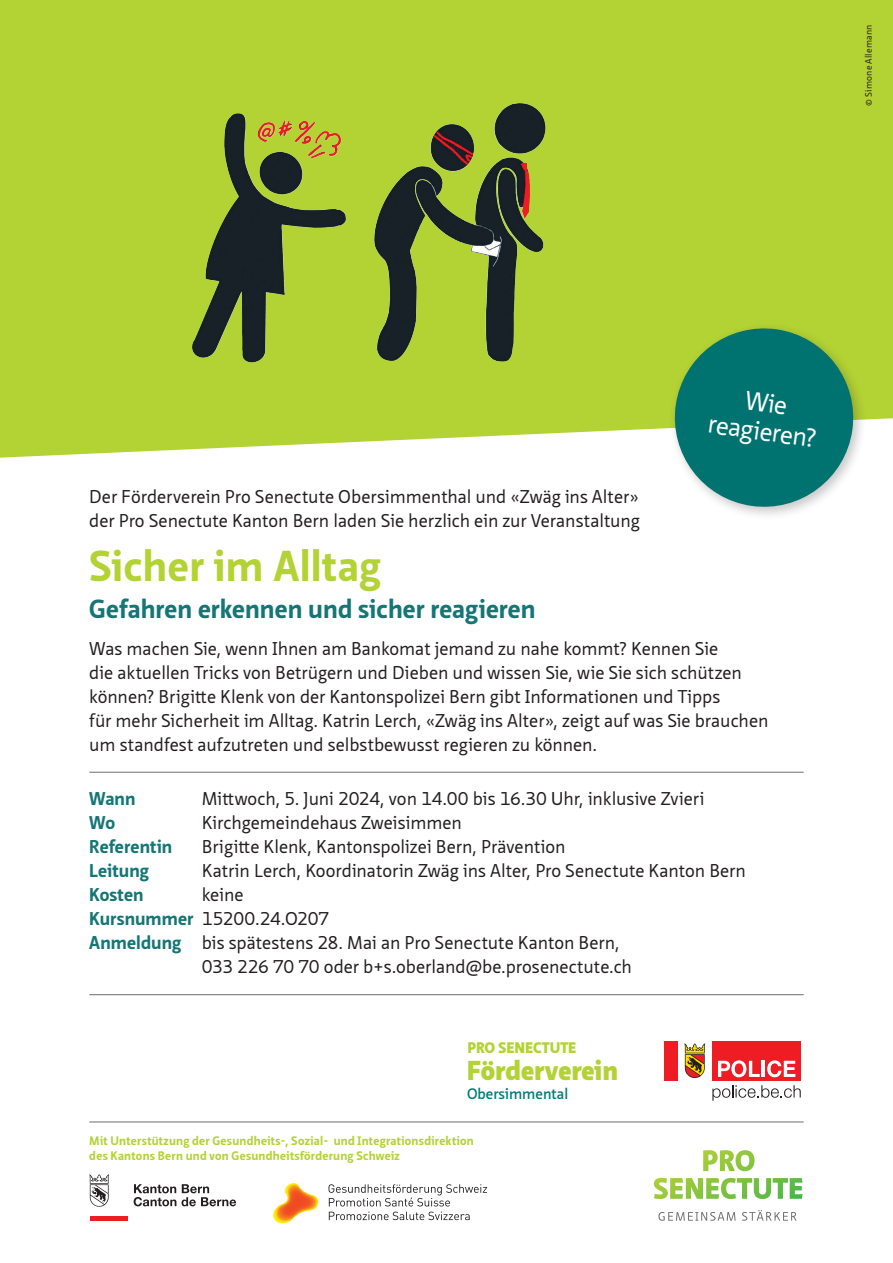
<style>
.page{position:relative;width:893px;height:1263px;background:#fff}
.page>*{position:absolute;margin:0;border:0;box-sizing:border-box;transform-origin:0 0}
.t1{font:700 42px "Neue Sans Pro";letter-spacing:.01em;color:#b3d234}
.t2{font:900 26.55px "Neue Sans Pro";color:#b3d234}
.t3{font:700 25.5px "Neue Sans Pro";letter-spacing:.005em;color:#157675}
.t4{font:25.5px/28.5px "Neue Sans Pro";color:#fff;text-align:center}
.t5{font:18px/24px "Neue Sans Pro";color:#231f20}
.t6{font:700 18px "Neue Sans Pro";letter-spacing:.005em;color:#157675}
.t7{font:600 14.85px "Neue Sans Pro";color:#007a78}
.t8{font:900 14.85px "Neue Sans Pro";color:#b3d234}
.t9{font:700 12px/15px "Neue Sans Pro";letter-spacing:.02em;color:#b3d234}
.t10{font:9px "Neue Sans Pro";letter-spacing:.025em;color:#231f20}
.s1{font-weight:700;color:#157675}
</style>
<div class="page">
<svg style="left:0;top:0;width:893px;height:458px;background:#a9c539"></svg>
<img style="left:494px;top:103px;width:52px;height:51px">
<div style="left:669px;top:322px;width:198px;height:199px;background:#231f20;opacity:.25"></div>
<svg style="left:669px;top:322px;width:190px;height:191px;background:#41957a"></svg>
<hr style="left:89px;top:772px;width:715px;height:1px;background:#6c6d70">
<hr style="left:89px;top:994px;width:715px;height:1px;background:#6c6d70">
<hr style="left:89px;top:1121px;width:715px;height:1px;background:#6c6d70">
<svg style="left:712px;top:1085px;width:89px;height:16px"></svg>
<div style="left:712px;top:1041px;width:89px;height:40px;background:#ee1d23"></div>
<svg style="left:718px;top:1060px;width:42px;height:17px"></svg>
<hr style="left:762px;top:1061px;width:3px;height:16px;background:#fff">
<svg style="left:767px;top:1060px;width:28px;height:17px"></svg>
<div style="left:664px;top:1041px;width:13px;height:40px;background:#ee1d23"></div>
<svg style="left:684px;top:1043px;width:21px;height:35px"></svg>
<svg style="left:134px;top:1184px;width:102px;height:22px"></svg>
<svg style="left:89px;top:1174px;width:20px;height:33px"></svg>
<hr style="left:90px;top:1216px;width:37px;height:4px;background:#ee1d23">
<img style="left:273px;top:1183px;width:46px;height:40px">
<svg style="left:328px;top:1184px;width:159px;height:36px"></svg>
<svg style="left:658px;top:1212px;width:78px;height:9px"></svg>
<svg style="left:742px;top:1210px;width:55px;height:11px"></svg>
<img style="left:654px;top:1150px;width:149px;height:49px">
<p class="t10" style="left:863px;top:106px;width:83px;rotate:-90deg">© Simone Allemann</p>
<h3 class="t4" style="left:714px;top:381px;width:111px;rotate:8deg">Wie reagieren?</h3>
<p class="t5" style="left:89px;top:484px;width:552px">Der Förderverein Pro Senectute Obersimmenthal und «Zwäg ins Alter» der Pro Senectute Kanton Bern laden Sie herzlich ein zur Veranstaltung</p>
<h1 class="t1" style="left:89px;top:539px;width:293px">Sicher im Alltag</h1>
<h3 class="t3" style="left:89px;top:593px;width:448px">Gefahren erkennen und sicher reagieren</h3>
<p class="t5" style="left:89px;top:637px;width:681px">Was machen Sie, wenn Ihnen am Bankomat jemand zu nahe kommt? Kennen Sie<br>die aktuellen Tricks von Betrügern und Dieben und wissen Sie, wie Sie sich schützen können? Brigitte Klenk von der Kantonspolizei Bern gibt Informationen und Tipps<br>für mehr Sicherheit im Alltag. Katrin Lerch, «Zwäg ins Alter», zeigt auf was Sie brauchen um standfest aufzutreten und selbstbewusst regieren zu können.</p>
<p class="t6" style="left:89px;top:787px;width:48px">Wann</p>
<p class="t5" style="left:202px;top:786px;width:504px">Mittwoch, 5. Juni 2024, von 14.00 bis 16.30 Uhr, inklusive Zvieri</p>
<p class="t6" style="left:89px;top:811px;width:27px">Wo</p>
<p class="t5" style="left:202px;top:810px;width:262px">Kirchgemeindehaus Zweisimmen</p>
<p class="t6" style="left:89px;top:835px;width:84px">Referentin</p>
<p class="t5" style="left:202px;top:834px;width:365px">Brigitte Klenk, Kantonspolizei Bern, Prävention</p>
<p class="t6" style="left:89px;top:859px;width:61px">Leitung</p>
<p class="t5" style="left:202px;top:858px;width:546px">Katrin Lerch, Koordinatorin Zwäg ins Alter, Pro Senectute Kanton Bern</p>
<p class="t6" style="left:89px;top:883px;width:56px">Kosten</p>
<p class="t5" style="left:202px;top:882px;width:43px">keine</p>
<p class="t5" style="left:89px;top:906px;width:242px"><span class="s1">Kursnummer</span> 15200.24.O207</p>
<p class="t5" style="left:89px;top:930px;width:532px"><span class="s1">Anmeldung</span> bis spätestens 28. Mai an Pro Senectute Kanton Bern,</p>
<p class="t5" style="left:202px;top:954px;width:432px">033 226 70 70 oder b+s.oberland@be.prosenectute.ch</p>
<p class="t8" style="left:467px;top:1037px;width:110px">PRO SENECTUTE</p>
<p class="t7" style="left:467px;top:1084px;width:103px">Obersimmental</p>
<h2 class="t2" style="left:467px;top:1052px;width:153px">Förderverein</h2>
<p class="t9" style="left:89px;top:1133px;width:386px">Mit Unterstützung der Gesundheits-, Sozial- und Integrationsdirektion des Kantons Bern und von Gesundheitsförderung Schweiz</p>
</div>
